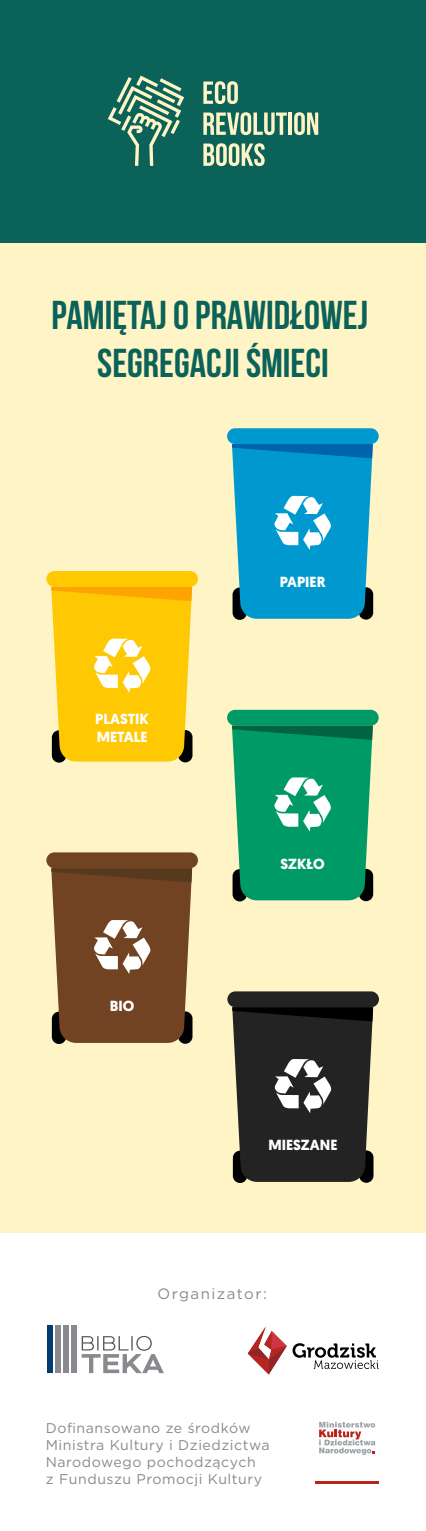
<style>
.page{position:relative;width:426px;height:1531px;background:#fff}
.page>*{position:absolute;margin:0;border:0;box-sizing:border-box;transform-origin:0 0}
.t1{font:700 40.2px/48.3px "Bebas Neue";color:#0a6259;text-align:center}
.t2{font:15px "Gotham";letter-spacing:.1em;color:#898a8d}
.t3{font:700 14.7px/17.7px "Geomanist";color:#fff}
.t4{font:14.1px/16.8px "Gotham";letter-spacing:.04em;color:#898a8d}
</style>
<div class="page">
<div style="left:0;top:0;width:425px;height:1531px;background:#fff4c5"></div>
<div style="left:0;top:0;width:425px;height:242px;background:#0a6259"></div>
<svg style="left:358px;top:587px;width:15px;height:33px"></svg>
<div style="left:227px;top:428px;width:151px;height:16px;background:#0099cf;border-radius:8px"></div>
<svg style="left:232px;top:444px;width:140px;height:175px;background:#199ccb"></svg>
<svg style="left:52px;top:730px;width:14px;height:33px"></svg>
<div style="left:46px;top:571px;width:152px;height:16px;background:#fec901;border-radius:8px"></div>
<svg style="left:51px;top:587px;width:141px;height:174px;background:#f9c71a"></svg>
<div style="left:358px;top:869px;width:15px;height:32px;background:#000102;border-radius:7px"></div>
<div style="left:227px;top:710px;width:151px;height:16px;background:#009a67;border-radius:8px"></div>
<svg style="left:232px;top:726px;width:140px;height:174px;background:#189d6f"></svg>
<div style="left:46px;top:852px;width:152px;height:16px;background:#724322;border-radius:8px"></div>
<svg style="left:51px;top:868px;width:141px;height:175px;background:#7d5435"></svg>
<svg style="left:358px;top:1150px;width:15px;height:33px"></svg>
<div style="left:227px;top:991px;width:151px;height:16px;background:#232323;border-radius:8px"></div>
<svg style="left:232px;top:1007px;width:140px;height:175px;background:#363533"></svg>
<svg style="left:203px;top:81px;width:34px;height:23px"></svg>
<svg style="left:203px;top:112px;width:83px;height:23px"></svg>
<hr style="left:288px;top:112px;width:3px;height:23px;background:#fff4c5">
<svg style="left:294px;top:112px;width:24px;height:23px"></svg>
<svg style="left:203px;top:143px;width:61px;height:23px"></svg>
<svg style="left:108px;top:76px;width:76px;height:90px"></svg>
<div style="left:0;top:1233px;width:425px;height:298px;background:#fff"></div>
<svg style="left:319px;top:1421px;width:56px;height:34px"></svg>
<hr style="left:315px;top:1481px;width:63px;height:2px;background:#b82517">
<svg style="left:82px;top:1336px;width:82px;height:37px"></svg>
<div style="left:71px;top:1325px;width:5px;height:48px;background:#898a8d"></div>
<div style="left:63px;top:1325px;width:5px;height:48px;background:#898a8d"></div>
<div style="left:55px;top:1325px;width:5px;height:48px;background:#898a8d"></div>
<div style="left:47px;top:1325px;width:5px;height:48px;background:#003b71"></div>
<svg style="left:247px;top:1326px;width:39px;height:48px"></svg>
<svg style="left:292px;top:1343px;width:86px;height:26px"></svg>
<h1 class="t1" style="left:51px;top:290px;width:317px">PAMIĘTAJ O PRAWIDŁOWEJ<br>SEGREGACJI ŚMIECI</h1>
<p class="t3" style="left:95px;top:710px;width:55px">PLASTIK<br>METALE</p>
<p class="t3" style="left:110px;top:997px;width:26px">BIO</p>
<p class="t3" style="left:279px;top:573px;width:47px">PAPIER</p>
<p class="t3" style="left:280px;top:855px;width:46px">SZKŁO</p>
<p class="t3" style="left:268px;top:1136px;width:70px">MIESZANE</p>
<p class="t2" style="left:157px;top:1284px;width:111px">Organizator:</p>
<p class="t4" style="left:46px;top:1419px;width:225px">Dofinansowano ze środków<br>Ministra Kultury i Dziedzictwa<br>Narodowego pochodzących<br>z Funduszu Promocji Kultury</p>
</div>
